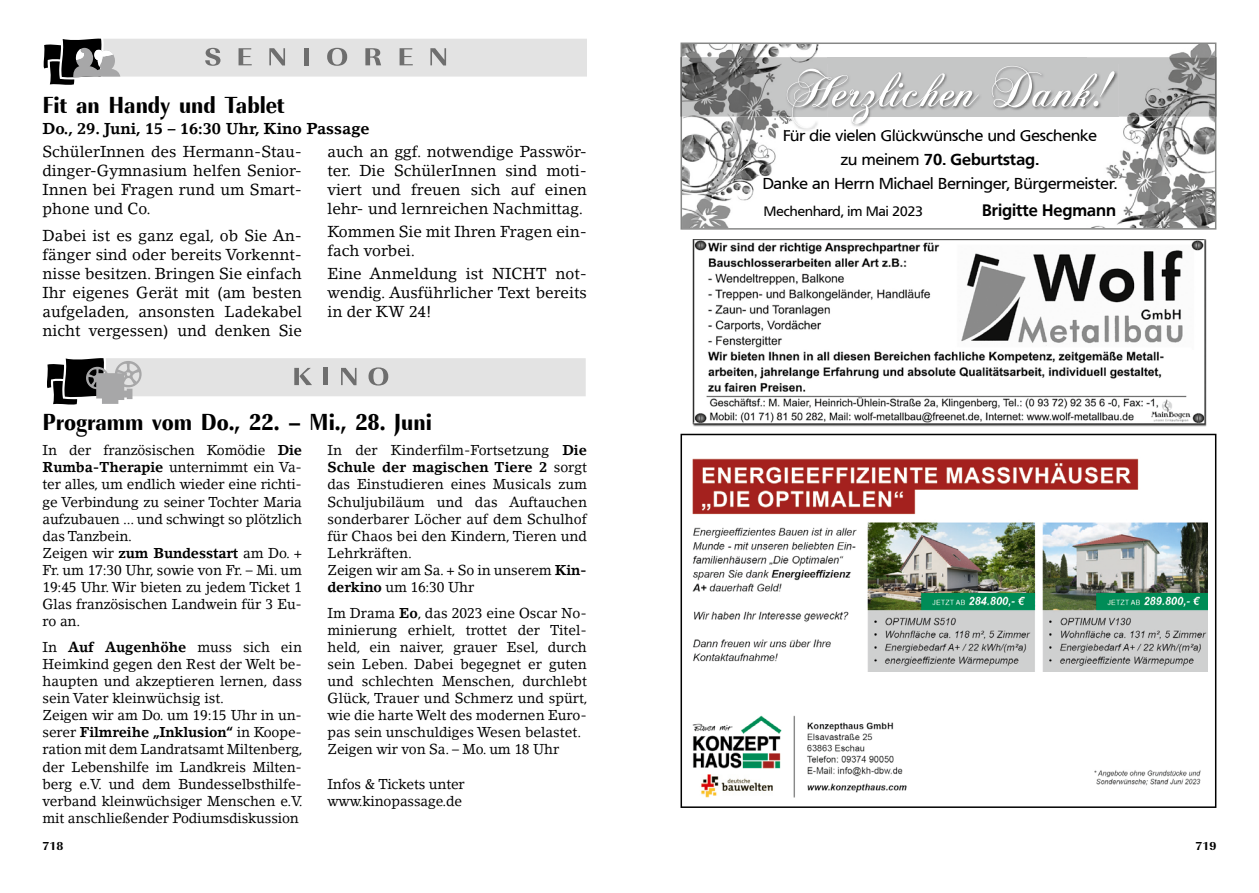
<style>
.page{position:relative;width:1259px;height:893px;background:#fff}
.page>*{position:absolute;margin:0;border:0;box-sizing:border-box;transform-origin:0 0}
.t1{font:51px "Chopin Script";color:#fff}
.t2{font:700 expanded 24px "Imperial URW Ext Nar";color:#000}
.t3{font:700 16.5px "Frutiger BSK";color:#000}
.t4{font:15.75px/18.9px "Lino Letter Std";color:#000;text-align:justify}
.t5{font:15.75px/24px "Frutiger BSK";color:#000;text-align:center;scale:1.04 1}
.t6{font:700 15.75px "Lino Letter Std";color:#000}
.t7{font:14.25px/17.1px "Lino Letter Std";letter-spacing:-.01em;color:#000}
.t8{font:13.5px "Frutiger BSK";color:#000;scale:1.04 1}
.t9{font:700 expanded 12px "Imperial URW";color:#000}
.t10{font:8.25px "Humanist 777 BT Roman B";color:#fff}
.s1{font-weight:700}
</style>
<div class="page">
<img style="left:692px;top:240px;width:515px;height:186px">
<img style="left:692px;top:458px;width:515px;height:214px">
<img style="left:692px;top:715px;width:103px;height:83px">
<img style="left:807px;top:722px;width:394px;height:71px">
<div style="left:680px;top:434px;width:536px;height:374px;border:2px solid #000"></div>
<svg style="left:680px;top:43px;width:536px;height:187px"></svg>
<div style="left:827px;top:57px;width:259px;height:8px;background:#c5c6c6"></div>
<img style="left:682px;top:57px;width:145px;height:60px">
<img style="left:1086px;top:57px;width:129px;height:60px">
<hr style="left:1215px;top:57px;width:1px;height:60px;background:#696969">
<hr style="left:680px;top:57px;width:2px;height:60px;background:#696969">
<img style="left:786px;top:65px;width:332px;height:66px">
<img style="left:786px;top:129px;width:41px;height:2px">
<svg style="left:1086px;top:129px;width:11px;height:2px"></svg>
<svg style="left:43px;top:38px;width:544px;height:47px"></svg>
<svg style="left:99px;top:54px;width:10px;height:7px"></svg>
<svg style="left:47px;top:358px;width:539px;height:47px"></svg>
<h2 class="t2" style="left:43px;top:90px;width:244px">Fit an Handy und Tablet</h2>
<p class="t6" style="left:43px;top:119px;width:329px">Do., 29. Juni, 15 – 16:30 Uhr, Kino Passage</p>
<p class="t4" style="left:327px;top:142px;width:261px">auch an ggf. notwendige Passwör&shy;ter. Die SchülerInnen sind moti&shy;viert und freuen sich auf einen lehr- und lernreichen Nachmittag.</p>
<p class="t4" style="left:327px;top:222px;width:261px">Kommen Sie mit Ihren Fragen ein&shy;fach vorbei.</p>
<p class="t4" style="left:327px;top:264px;width:261px">Eine Anmeldung ist NICHT not&shy;wendig. Ausführlicher Text bereits in der KW 24!</p>
<p class="t4" style="left:43px;top:142px;width:261px">SchülerInnen des Hermann-Stau&shy;dinger-Gymnasium helfen Senior-Innen bei Fragen rund um Smart&shy;phone und Co.</p>
<p class="t4" style="left:43px;top:226px;width:261px">Dabei ist es ganz egal, ob Sie An&shy;fänger sind oder bereits Vorkennt&shy;nisse besitzen. Bringen Sie einfach Ihr eigenes Gerät mit (am besten aufgeladen, ansonsten Ladekabel nicht vergessen) und denken Sie</p>
<h2 class="t2" style="left:43px;top:407px;width:391px">Programm vom Do., 22. – Mi., 28. Juni</h2>
<p class="t7" style="left:327px;top:442px;width:261px">In der Kinderfilm-Fortsetzung <span class="s1">Die<br>Schule der magischen Tiere 2</span> sorgt das Einstudieren eines Musicals zum<br>Schuljubiläum und das Auftauchen sonderbarer Löcher auf dem Schulhof für Chaos bei den Kindern, Tieren und<br>Lehrkräften.<br>Zeigen wir am Sa. + So in unserem <span class="s1">Kin&shy;derkino</span> um 16:30 Uhr</p>
<p class="t7" style="left:327px;top:604px;width:262px">Im Drama <span class="s1">Eo</span>, das 2023 eine Oscar No&shy;minierung erhielt, trottet der Titel&shy;held, ein naiver, grauer Esel, durch sein Leben. Dabei begegnet er guten und schlechten Menschen, durchlebt Glück, Trauer und Schmerz und spürt, wie die harte Welt des modernen Euro&shy;pas sein unschuldiges Wesen belastet.<br>Zeigen wir von Sa. – Mo. um 18 Uhr</p>
<p class="t7" style="left:327px;top:775px;width:139px">Infos &amp; Tickets unter www.kinopassage.de</p>
<p class="t7" style="left:43px;top:442px;width:261px">In der französischen Komödie <span class="s1">Die<br>Rumba-Therapie</span> unternimmt ein Va&shy;ter alles, um endlich wieder eine richti&shy;ge Verbindung zu seiner Tochter Maria aufzubauen ... und schwingt so plötzlich das Tanzbein.<br>Zeigen wir <span class="s1">zum Bundesstart</span> am Do. +<br>Fr. um 17:30 Uhr, sowie von Fr. – Mi. um<br>19:45 Uhr. Wir bieten zu jedem Ticket 1<br>Glas französischen Landwein für 3 Eu&shy;ro an.</p>
<p class="t7" style="left:43px;top:638px;width:262px">In <span class="s1">Auf Augenhöhe</span> muss sich ein Heimkind gegen den Rest der Welt be&shy;haupten und akzeptieren lernen, dass sein Vater kleinwüchsig ist.<br>Zeigen wir am Do. um 19:15 Uhr in un&shy;serer <span class="s1">Filmreihe „Inklusion“</span> in Koope&shy;ration mit dem Landratsamt Miltenberg, der Lebenshilfe im Landkreis Milten&shy;berg e.V. und dem Bundesselbsthilfe&shy;verband kleinwüchsiger Menschen e.V. mit anschließender Podiumsdiskussion</p>
<h1 class="t1" style="left:786px;top:58px;width:325px">Herzlichen Dank!</h1>
<p class="t5" style="left:762px;top:124px;width:342px">Für die vielen Glückwünsche und Geschenke<br>zu meinem <span class="s1">70. Geburtstag.<br></span>Danke an Herrn Michael Berninger, Bürgermeister.</p>
<p class="t8" style="left:764px;top:203px;width:154px">Mechenhard, im Mai 2023</p>
<p class="t3" style="left:982px;top:200px;width:135px">Brigitte Hegmann</p>
<p class="t10" style="left:1204px;top:214px;width:24px;rotate:-90deg">© HW</p>
<p class="t9" style="left:43px;top:839px;width:22px">718</p>
<p class="t9" style="left:1195px;top:839px;width:22px">719</p>
</div>
